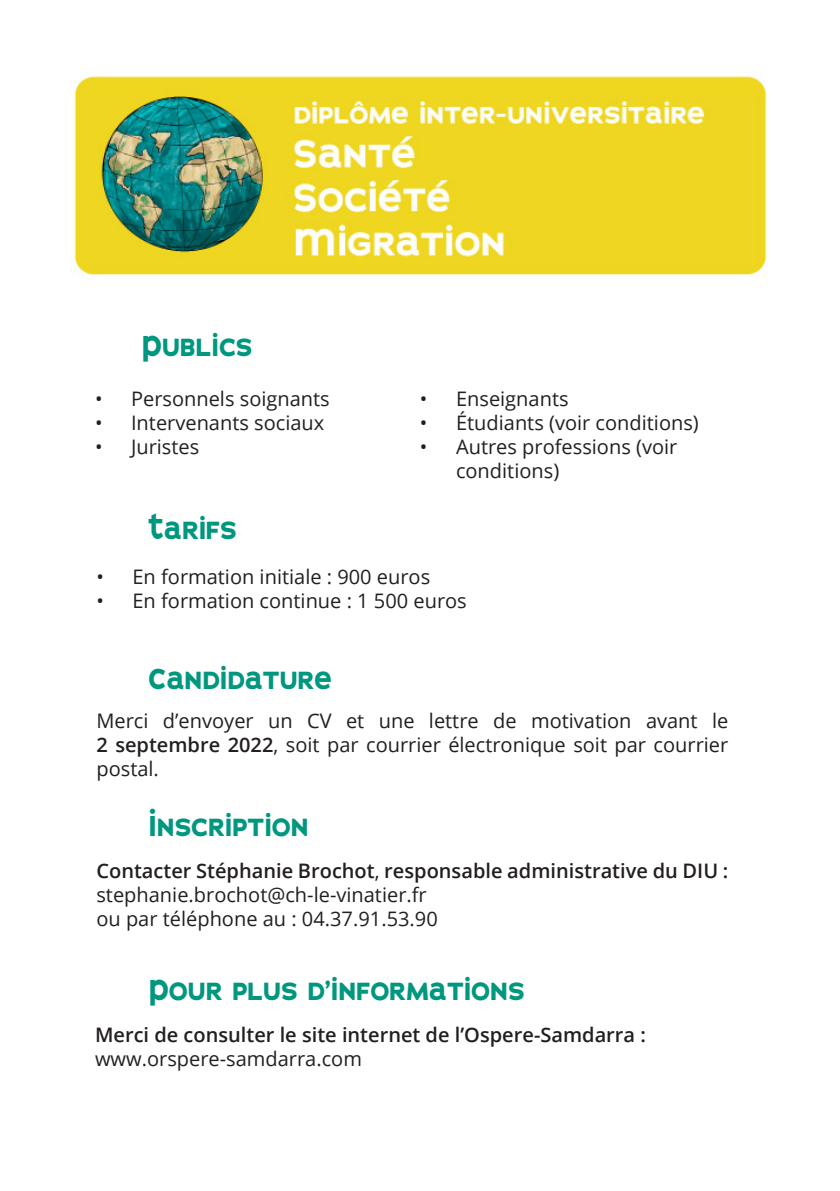
<style>
.page{position:relative;width:840px;height:1191px;background:#fff}
.page>*{position:absolute;margin:0;border:0;box-sizing:border-box;transform-origin:0 0}
.t1{font:700 28px "Big Smalls";color:#00977f}
.t2{font:20px/24px "Open Sans";color:#231f20}
.t3{font:600 20px "Open Sans";color:#231f20}
.s1{font-weight:600}
</style>
<div class="page">
<img style="left:74px;top:73px;width:693px;height:202px">
<h1 class="t1" style="left:142px;top:328px;width:112px">Publics</h1>
<p class="t2" style="left:95px;top:388px;width:236px">• Personnels soignants</p>
<p class="t2" style="left:95px;top:412px;width:231px">• Intervenants sociaux</p>
<p class="t2" style="left:95px;top:436px;width:106px">• Juristes</p>
<p class="t2" style="left:420px;top:388px;width:150px">• Enseignants</p>
<p class="t2" style="left:420px;top:412px;width:280px">• Étudiants (voir conditions)</p>
<p class="t2" style="left:456px;top:436px;width:223px;text-indent:-36px">• Autres professions (voir conditions)</p>
<h1 class="t1" style="left:149px;top:512px;width:89px">Tarifs</h1>
<p class="t2" style="left:96px;top:566px;width:335px">• En formation initiale : 900 euros</p>
<p class="t2" style="left:96px;top:590px;width:371px">• En formation continue : 1 500 euros</p>
<h1 class="t1" style="left:149px;top:661px;width:185px">Candidature</h1>
<p class="t2" style="left:96px;top:710px;width:633px;text-align:justify">Merci d’envoyer un CV et une lettre de motivation avant le <span class="s1">2 septembre 2022</span>, soit par courrier électronique soit par courrier postal.</p>
<h1 class="t1" style="left:149px;top:808px;width:162px">Inscription</h1>
<p class="t2" style="left:96px;top:860px;width:633px"><span class="s1">Contacter Stéphanie Brochot</span>, <span class="s1">responsable administrative du DIU : </span>stephanie.brochot@ch-le-vinatier.fr<br>ou par téléphone au : 04.37.91.53.90</p>
<h1 class="t1" style="left:149px;top:972px;width:377px">Pour plus d’informations</h1>
<p class="t3" style="left:95px;top:1026px;width:552px">Merci de consulter le site internet de l’Ospere-Samdarra :</p>
<p class="t2" style="left:95px;top:1048px;width:268px">www.orspere-samdarra.com</p>
</div>
